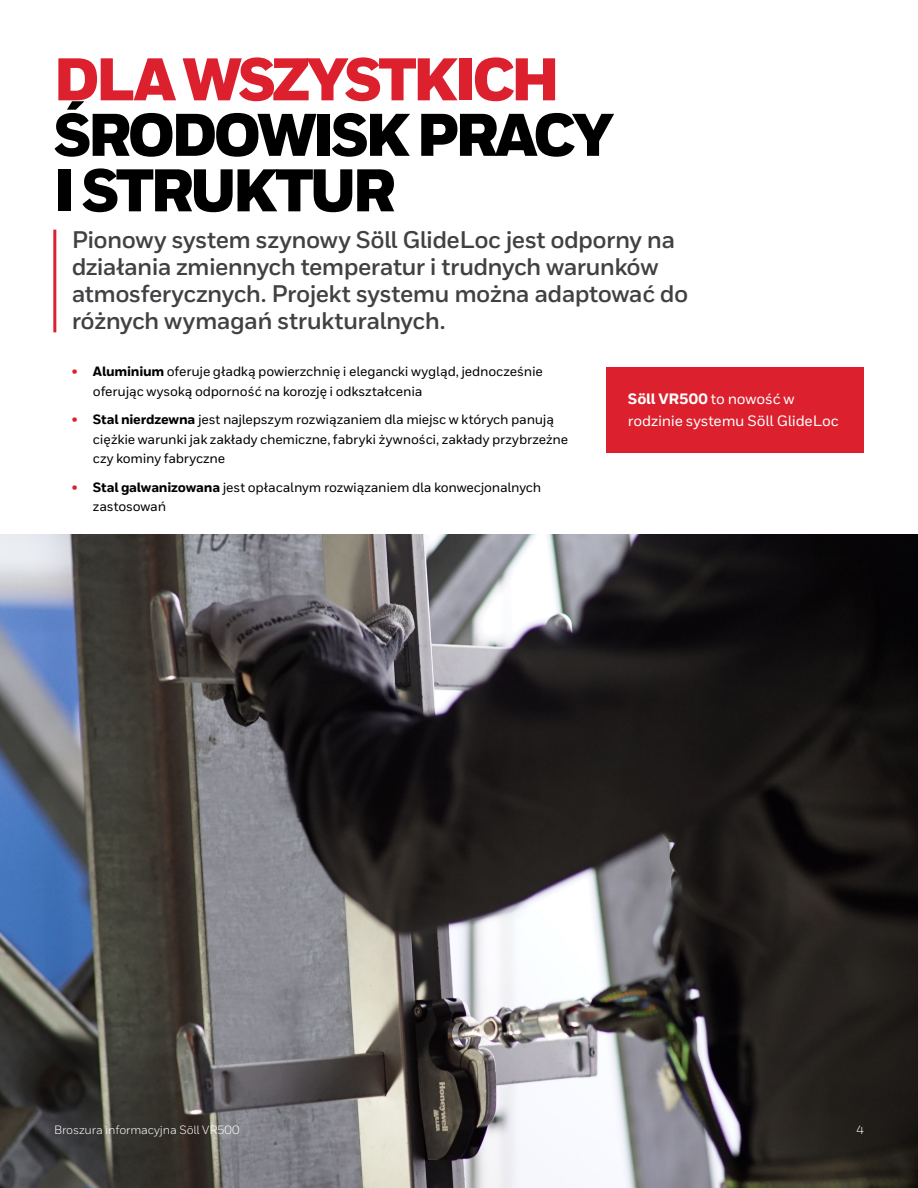
<style>
.page{position:relative;width:918px;height:1188px;background:#fff}
.page>*{position:absolute;margin:0;border:0;box-sizing:border-box;transform-origin:0 0}
.t1{font:900 60px/55.5px "Honeywell Sans";letter-spacing:-.07em;color:#000}
.t2{font:900 60px "Honeywell Sans";letter-spacing:-.07em;color:#dc202e}
.t3{font:700 24px/27px "Honeywell Sans";letter-spacing:-.025em;color:#414042}
.t4{font:500 15px/22.5px "Honeywell Sans";letter-spacing:-.01em;color:#fff}
.t5{font:500 13.5px/19.5px "Honeywell Sans";letter-spacing:-.015em;color:#000}
.t6{font:12px "Honeywell Sans";letter-spacing:-.01em;color:#fff}
.s1{font-weight:800;color:#dc202e}
.s2{font-weight:800}
</style>
<div class="page">
<img style="left:0;top:534px;width:918px;height:654px">
<div style="left:606px;top:367px;width:258px;height:85px;background:#dc202e"></div>
<hr style="left:53px;top:230px;width:3px;height:102px;background:#dc202e">
<h1 class="t2" style="left:53px;top:58px;width:508px">DLA WSZYSTKICH</h1>
<h1 class="t1" style="left:53px;top:113px;width:563px">ŚRODOWISK PRACY<br>I STRUKTUR</h1>
<h2 class="t3" style="left:72px;top:229px;width:618px">Pionowy system szynowy Söll GlideLoc jest odporny na działania zmiennych temperatur i trudnych warunków atmosferycznych. Projekt systemu można adaptować do różnych wymagań strukturalnych.</h2>
<p class="t5" style="left:93px;top:363px;width:451px;text-indent:-21px"><span class="s1">•</span> <span class="s2">Aluminium</span> oferuje gładką powierzchnię i elegancki wygląd, jednocześnie oferując wysoką odporność na korozję i odkształcenia</p>
<p class="t5" style="left:93px;top:411px;width:477px;text-indent:-21px"><span class="s1">•</span> <span class="s2">Stal nierdzewna</span> jest najlepszym rozwiązaniem dla miejsc w których panują ciężkie warunki jak zakłady chemiczne, fabryki żywności, zakłady przybrzeżne czy kominy fabryczne</p>
<p class="t5" style="left:93px;top:479px;width:450px;text-indent:-21px"><span class="s1">•</span> <span class="s2">Stal galwanizowana</span> jest opłacalnym rozwiązaniem dla konwecjonalnych zastosowań</p>
<p class="t4" style="left:628px;top:389px;width:212px"><span class="s2">Söll VR500</span> to nowość w rodzinie systemu Söll GlideLoc</p>
<p class="t6" style="left:54px;top:1125px;width:187px">Broszura informacyjna Söll VR500</p>
<p class="t6" style="left:856px;top:1125px;width:9px">4</p>
</div>
